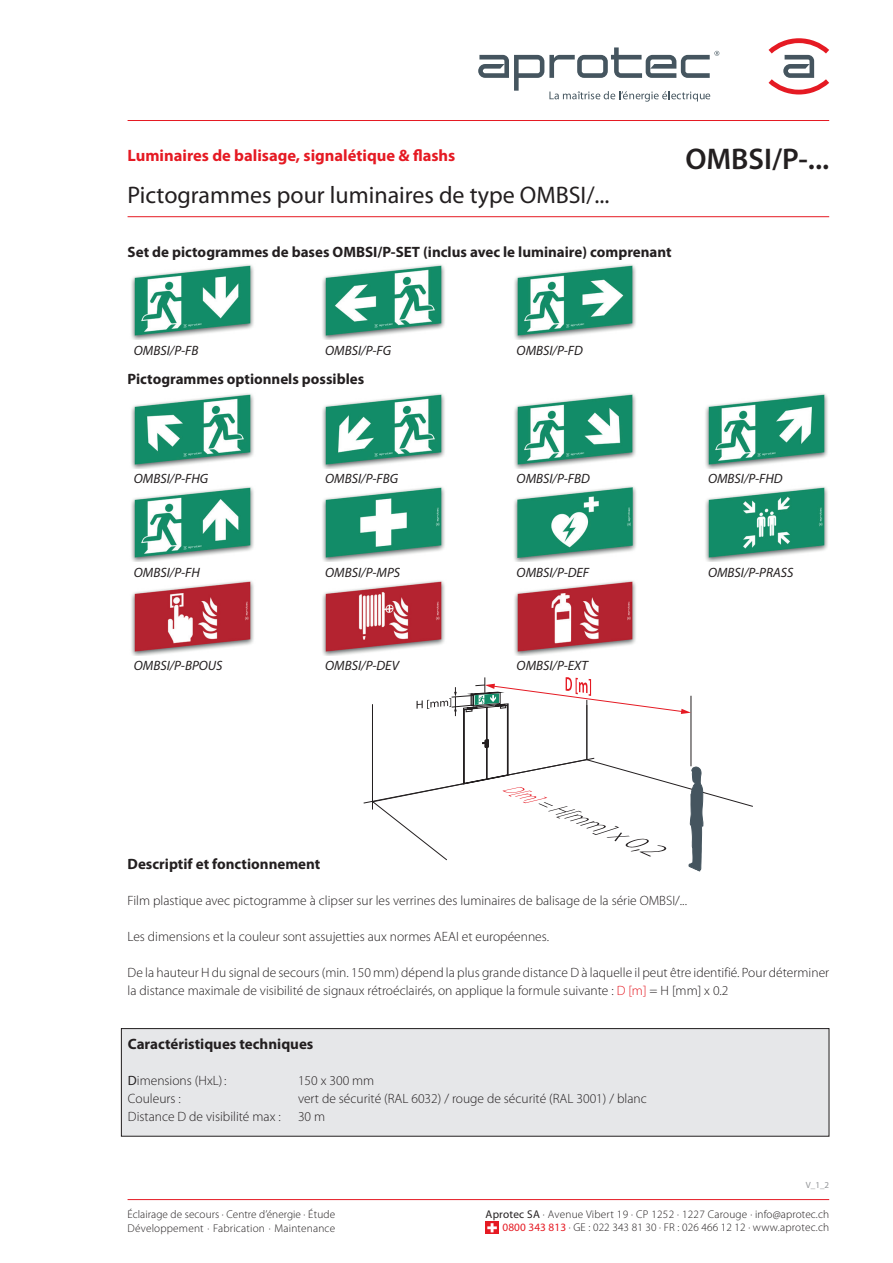
<style>
.page{position:relative;width:893px;height:1263px;background:#fff}
.page>*{position:absolute;margin:0;border:0;box-sizing:border-box;transform-origin:0 0}
.t1{font:600 30px "Myriad Pro";color:#231f20}
.t2{font:24px "Myriad Pro";color:#231f20}
.t3{font:700 16.5px "Myriad Pro";color:#e51a23}
.t4{font:700 15px "Myriad Pro";color:#231f20}
.t5{font:300 13.5px/18px "Myriad Pro";color:#231f20}
.t6{font:italic 13.5px "Myriad Pro";color:#231f20}
.t7{font:300 11.25px/13.5px "Myriad Pro";letter-spacing:.015em;color:#231f20}
.t8{font:9px "Myriad Pro";color:#939598}
.s1{color:#e51a23}
.s2{font-weight:400}
.s3{font-weight:400;color:#e51a23}
</style>
<div class="page">
<img style="left:131px;top:264px;width:123px;height:75px">
<img style="left:131px;top:393px;width:123px;height:75px">
<img style="left:131px;top:486px;width:123px;height:76px">
<img style="left:131px;top:580px;width:123px;height:75px">
<svg style="left:364px;top:677px;width:389px;height:194px"></svg>
<img style="left:322px;top:264px;width:123px;height:75px">
<img style="left:322px;top:393px;width:123px;height:75px">
<img style="left:322px;top:486px;width:123px;height:76px">
<img style="left:322px;top:580px;width:123px;height:75px">
<img style="left:705px;top:393px;width:123px;height:75px">
<img style="left:705px;top:486px;width:123px;height:76px">
<img style="left:514px;top:264px;width:122px;height:75px">
<img style="left:514px;top:393px;width:122px;height:75px">
<img style="left:514px;top:486px;width:122px;height:75px">
<img style="left:514px;top:580px;width:122px;height:75px">
<div style="left:121px;top:1028px;width:708px;height:108px;background:#e6e7e9"></div>
<div style="left:121px;top:1028px;width:708px;height:108px;border:1px solid #231f20"></div>
<hr style="left:128px;top:1199px;width:701px;height:1px;background:#e51a23">
<div style="left:485px;top:1221px;width:14px;height:13px;background:#e51a23"></div>
<svg style="left:487px;top:1223px;width:10px;height:9px"></svg>
<hr style="left:128px;top:216px;width:701px;height:1px;background:#e51a23">
<hr style="left:128px;top:120px;width:701px;height:1px;background:#e51a23">
<svg style="left:768px;top:38px;width:61px;height:56px"></svg>
<svg style="left:478px;top:47px;width:241px;height:55px"></svg>
<p class="t3" style="left:128px;top:145px;width:329px">Luminaires de balisage, signalétique &amp; flashs</p>
<h2 class="t2" style="left:128px;top:180px;width:483px">Pictogrammes pour luminaires de type OMBSI/...</h2>
<h1 class="t1" style="left:685px;top:140px;width:145px">OMBSI/P-...</h1>
<p class="t4" style="left:128px;top:242px;width:546px">Set de pictogrammes de bases OMBSI/P-SET (inclus avec le luminaire) comprenant</p>
<p class="t6" style="left:134px;top:342px;width:66px">OMBSI/P-FB</p>
<p class="t6" style="left:325px;top:342px;width:67px">OMBSI/P-FG</p>
<p class="t4" style="left:128px;top:369px;width:238px">Pictogrammes optionnels possibles</p>
<p class="t6" style="left:517px;top:342px;width:68px">OMBSI/P-FD</p>
<p class="t6" style="left:134px;top:470px;width:76px">OMBSI/P-FHG</p>
<p class="t6" style="left:325px;top:470px;width:74px">OMBSI/P-FBG</p>
<p class="t6" style="left:517px;top:470px;width:75px">OMBSI/P-FBD</p>
<p class="t6" style="left:708px;top:470px;width:76px">OMBSI/P-FHD</p>
<p class="t6" style="left:134px;top:564px;width:67px">OMBSI/P-FH</p>
<p class="t6" style="left:325px;top:564px;width:76px">OMBSI/P-MPS</p>
<p class="t6" style="left:517px;top:564px;width:74px">OMBSI/P-DEF</p>
<p class="t6" style="left:708px;top:564px;width:87px">OMBSI/P-PRASS</p>
<p class="t6" style="left:134px;top:657px;width:90px">OMBSI/P-BPOUS</p>
<p class="t6" style="left:325px;top:657px;width:75px">OMBSI/P-DEV</p>
<p class="t6" style="left:517px;top:657px;width:73px">OMBSI/P-EXT</p>
<p class="t4" style="left:128px;top:854px;width:194px">Descriptif et fonctionnement</p>
<p class="t5" style="left:128px;top:891px;width:561px">Film plastique avec pictogramme à clipser sur les verrines des luminaires de balisage de la série OMBSI/...</p>
<p class="t5" style="left:128px;top:927px;width:423px">Les dimensions et la couleur sont assujetties aux normes AEAI et européennes.</p>
<p class="t5" style="left:128px;top:963px;width:703px">De la hauteur H du signal de secours (min. 150 mm) dépend la plus grande distance D à laquelle il peut être identifié. Pour déterminer la distance maximale de visibilité de signaux rétroéclairés, on applique la formule suivante : <span class="s1">D [m]</span> = H [mm] x 0.2</p>
<p class="t4" style="left:128px;top:1034px;width:187px">Caractéristiques techniques</p>
<p class="t5" style="left:128px;top:1071px;width:100px"><span class="s2">D</span>imensions (HxL):</p>
<p class="t5" style="left:298px;top:1071px;width:78px">150 x 300 mm</p>
<p class="t5" style="left:128px;top:1089px;width:54px">Couleurs :</p>
<p class="t5" style="left:298px;top:1089px;width:350px">vert de sécurité (RAL 6032) / rouge de sécurité (RAL 3001) / blanc</p>
<p class="t5" style="left:128px;top:1107px;width:154px">Distance D de visibilité max :</p>
<p class="t5" style="left:298px;top:1107px;width:29px">30 m</p>
<p class="t8" style="left:806px;top:1179px;width:25px">V_1_2</p>
<p class="t7" style="left:128px;top:1207px;width:209px">Éclairage de secours ∙ Centre d’énergie ∙ Étude<br>Développement ∙ Fabrication ∙ Maintenance</p>
<p class="t7" style="left:486px;top:1207px;width:345px;text-align:right"><span class="s2">Aprotec SA</span> ∙ Avenue Vibert 19 ∙ CP 1252 ∙ 1227 Carouge ∙ info@aprotec.ch<br><span class="s3">0800 343 813</span> ∙ GE : 022 343 81 30 ∙ FR : 026 466 12 12 ∙ www.aprotec.ch</p>
</div>
